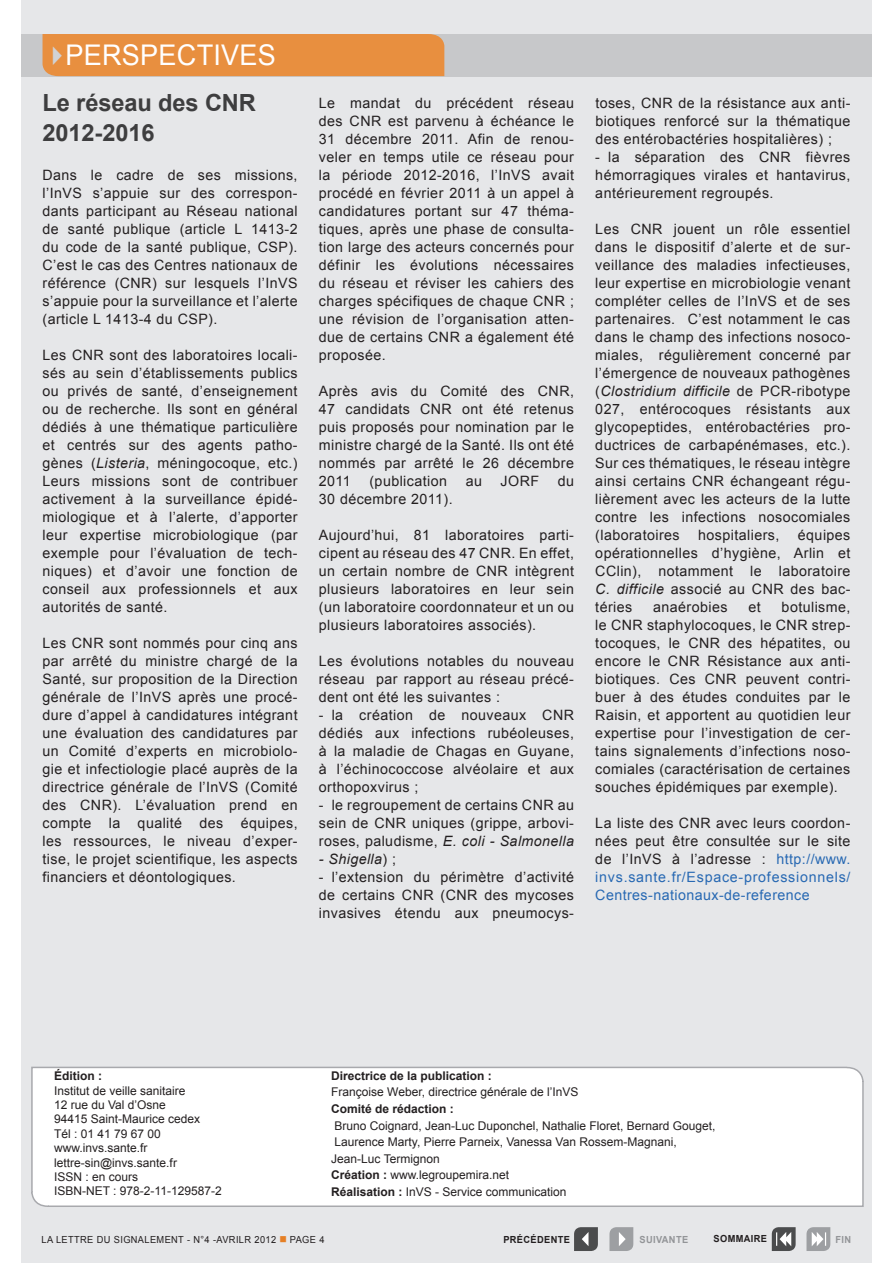
<style>
.page{position:relative;width:893px;height:1263px;background:#fff}
.page>*{position:absolute;margin:0;border:0;box-sizing:border-box;transform-origin:0 0}
.t1{font:28.5px "Arial";letter-spacing:.01em;color:#fff;scale:.95 1}
.t2{font:700 23.7px/30px "Arial";letter-spacing:-.005em;color:#3e3e3f}
.t3{font:14.25px/18px "Arial";letter-spacing:.03em;color:#231f20;text-align:justify}
.t4{font:italic 14.25px "Arial";letter-spacing:.03em;color:#231f20}
.t5{font:12px "Arial";color:#231f20}
.t6{font:700 12px "Arial";color:#231f20}
.t7{font:9.75px "Arial";letter-spacing:.04em;color:#231f20;scale:.95 1}
.t8{font:700 9.75px "Arial";letter-spacing:.04em;color:#231f20;scale:.95 1}
.t9{font:700 9.75px "Arial";letter-spacing:.04em;color:#939598;scale:.95 1}
.s1{color:#d1d2d4}
.s2{font-style:italic}
.s3{font-style:normal}
.s4{color:#2869b3}
.s5{font-weight:700}
.s6{color:#e57f25}
</style>
<div class="page">
<div style="left:21px;top:0;width:851px;height:1263px;background:#e6e7e9"></div>
<div style="left:21px;top:34px;width:851px;height:42px;background:#c7c8ca"></div>
<svg style="left:574px;top:1227px;width:24px;height:24px"></svg>
<svg style="left:609px;top:1227px;width:24px;height:24px"></svg>
<svg style="left:806px;top:1227px;width:24px;height:24px"></svg>
<svg style="left:772px;top:1227px;width:24px;height:24px"></svg>
<div style="left:43px;top:34px;width:401px;height:42px;background:#e88f3f"></div>
<div style="left:31px;top:1066px;width:833px;height:141px;background:#fff"></div>
<p class="t1" style="left:43px;top:36px;width:247px"><span class="s1">✔</span>PERSPECTIVES</p>
<p class="t2" style="left:43px;top:89px;width:215px">Le réseau des CNR<br>2012-2016</p>
<p class="t3" style="left:43px;top:166px;width:257px">Dans le cadre de ses missions, l’InVS s’appuie sur des correspon&shy;dants participant au Réseau national de santé publique (article L 1413-2 du code de la santé publique, CSP).<br>C’est le cas des Centres nationaux de référence (CNR) sur lesquels l’InVS s’appuie pour la surveillance et l’alerte (article L 1413-4 du CSP).</p>
<p class="t3" style="left:43px;top:346px;width:257px">Les CNR sont des laboratoires locali&shy;sés au sein d’établissements publics ou privés de santé, d’enseignement ou de recherche. Ils sont en général dédiés à une thématique particulière et centrés sur des agents patho&shy;gènes (<span class="s2">Listeria</span>, méningocoque, etc.)<br>Leurs missions sont de contribuer activement à la surveillance épidé&shy;miologique et à l’alerte, d’apporter leur expertise microbiologique (par exemple pour l’évaluation de tech&shy;niques) et d’avoir une fonction de conseil aux professionnels et aux autorités de santé.</p>
<p class="t3" style="left:43px;top:634px;width:257px">Les CNR sont nommés pour cinq ans par arrêté du ministre chargé de la Santé, sur proposition de la Direction générale de l’InVS après une procé&shy;dure d’appel à candidatures intégrant une évaluation des candidatures par un Comité d’experts en microbiolo&shy;gie et infectiologie placé auprès de la directrice générale de l’InVS (Comité des CNR). L’évaluation prend en compte la qualité des équipes, les ressources, le niveau d’exper&shy;tise, le projet scientifique, les aspects financiers et déontologiques.</p>
<p class="t3" style="left:319px;top:94px;width:257px">Le mandat du précédent réseau des CNR est parvenu à échéance le 31 décembre 2011. Afin de renou&shy;veler en temps utile ce réseau pour la période 2012-2016, l’InVS avait procédé en février 2011 à un appel à candidatures portant sur 47 théma&shy;tiques, après une phase de consulta&shy;tion large des acteurs concernés pour définir les évolutions nécessaires du réseau et réviser les cahiers des charges spécifiques de chaque CNR ; une révision de l’organisation atten&shy;due de certains CNR a également été proposée.</p>
<p class="t3" style="left:319px;top:382px;width:257px">Après avis du Comité des CNR, 47 candidats CNR ont été retenus puis proposés pour nomination par le ministre chargé de la Santé. Ils ont été nommés par arrêté le 26 décembre 2011</p>
<p class="t3" style="left:369px;top:472px;width:79px">(publication</p>
<p class="t3" style="left:466px;top:472px;width:18px">au</p>
<p class="t3" style="left:501px;top:472px;width:40px">JORF</p>
<p class="t3" style="left:558px;top:472px;width:18px">du</p>
<p class="t3" style="left:319px;top:490px;width:135px">30 décembre 2011).</p>
<p class="t3" style="left:319px;top:526px;width:257px">Aujourd’hui, 81 laboratoires parti&shy;cipent au réseau des 47 CNR. En effet, un certain nombre de CNR intègrent plusieurs laboratoires en leur sein (un laboratoire coordonnateur et un ou plusieurs laboratoires associés).</p>
<p class="t3" style="left:319px;top:652px;width:257px">Les évolutions notables du nouveau réseau par rapport au réseau précé&shy;dent ont été les suivantes :</p>
<p class="t3" style="left:319px;top:706px;width:257px">- la création de nouveaux CNR dédiés aux infections rubéoleuses, à la maladie de Chagas en Guyane, à l’échinococcose alvéolaire et aux orthopoxvirus ;</p>
<p class="t3" style="left:319px;top:796px;width:257px">- le regroupement de certains CNR au sein de CNR uniques (grippe, arbovi&shy;roses, paludisme, <span class="s2">E. coli - Salmonella</span></p>
<p class="t4" style="left:319px;top:850px;width:79px">- Shigella<span class="s3">) ;</span></p>
<p class="t3" style="left:319px;top:868px;width:257px">- l’extension du périmètre d’activité de certains CNR (CNR des mycoses invasives étendu aux pneumocys-</p>
<p class="t3" style="left:595px;top:94px;width:257px">toses, CNR de la résistance aux anti&shy;biotiques renforcé sur la thématique des entérobactéries hospitalières) ;</p>
<p class="t3" style="left:595px;top:148px;width:257px">- la séparation des CNR fièvres hémorragiques virales et hantavirus, antérieurement regroupés.</p>
<p class="t3" style="left:595px;top:220px;width:257px">Les CNR jouent un rôle essentiel dans le dispositif d’alerte et de sur&shy;veillance des maladies infectieuses, leur expertise en microbiologie venant compléter celles de l’InVS et de ses partenaires. C’est notamment le cas dans le champ des infections nosoco&shy;miales, régulièrement concerné par l’émergence de nouveaux pathogènes (<span class="s2">Clostridium difficile</span> de PCR-ribotype 027, entérocoques résistants aux glycopeptides, entérobactéries pro&shy;ductrices de carbapénémases, etc.).<br>Sur ces thématiques, le réseau intègre ainsi certains CNR échangeant régu&shy;lièrement avec les acteurs de la lutte contre les infections nosocomiales (laboratoires</p>
<p class="t3" style="left:595px;top:526px;width:257px;text-indent:203px">équipes opérationnelles d’hygiène, Arlin et CClin), notamment le laboratoire <span class="s2">C. difficile</span> associé au CNR des bac&shy;téries</p>
<p class="t3" style="left:698px;top:526px;width:83px">hospitaliers,</p>
<p class="t3" style="left:653px;top:598px;width:76px">anaérobies</p>
<p class="t3" style="left:748px;top:598px;width:14px">et</p>
<p class="t3" style="left:595px;top:598px;width:257px;text-indent:186px">botulisme, le CNR staphylocoques, le CNR strep&shy;tocoques, le CNR des hépatites, ou encore le CNR Résistance aux anti&shy;biotiques. Ces CNR peuvent contri&shy;buer à des études conduites par le Raisin, et apportent au quotidien leur expertise pour l’investigation de cer&shy;tains signalements d’infections noso&shy;comiales (caractérisation de certaines souches épidémiques par exemple).</p>
<p class="t3" style="left:595px;top:814px;width:257px">La liste des CNR avec leurs coordon&shy;nées peut être consultée sur le site de l’InVS à l’adresse : <span class="s4">http://www. invs.sante.fr/Espace-professionnels/ Centres-nationaux-de-reference</span></p>
<p class="t6" style="left:54px;top:1068px;width:49px">Édition :</p>
<p class="t5" style="left:54px;top:1082px;width:133px">Institut de veille sanitaire</p>
<p class="t5" style="left:54px;top:1097px;width:113px">12 rue du Val d’Osne</p>
<p class="t5" style="left:54px;top:1111px;width:148px">94415 Saint-Maurice cedex</p>
<p class="t5" style="left:54px;top:1126px;width:108px">Tél : 01 41 79 67 00</p>
<p class="t5" style="left:54px;top:1140px;width:95px">www.invs.sante.fr</p>
<p class="t5" style="left:54px;top:1154px;width:124px">lettre-sin@invs.sante.fr</p>
<p class="t5" style="left:54px;top:1169px;width:86px">ISSN : en cours</p>
<p class="t5" style="left:54px;top:1183px;width:169px">ISBN-NET : 978-2-11-129587-2</p>
<p class="t6" style="left:331px;top:1068px;width:162px">Directrice de la publication :</p>
<p class="t5" style="left:331px;top:1084px;width:249px">Françoise Weber, directrice générale de l’InVS</p>
<p class="t6" style="left:331px;top:1101px;width:124px">Comité de rédaction :</p>
<p class="t5" style="left:335px;top:1117px;width:382px">Bruno Coignard, Jean-Luc Duponchel, Nathalie Floret, Bernard Gouget,</p>
<p class="t5" style="left:335px;top:1134px;width:344px">Laurence Marty, Pierre Parneix, Vanessa Van Rossem-Magnani,</p>
<p class="t5" style="left:331px;top:1150px;width:110px">Jean-Luc Termignon</p>
<p class="t5" style="left:331px;top:1167px;width:180px"><span class="s5">Création :</span> www.legroupemira.net</p>
<p class="t5" style="left:331px;top:1183px;width:237px"><span class="s5">Réalisation :</span> InVS - Service communication</p>
<p class="t7" style="left:42px;top:1233px;width:299px">LA LETTRE DU SIGNALEMENT - N°4 -AVRILR 2012 <span class="s6">■</span> PAGE 4</p>
<p class="t8" style="left:503px;top:1233px;width:72px">PRÉCÉDENTE</p>
<p class="t9" style="left:639px;top:1233px;width:53px">SUIVANTE</p>
<p class="t8" style="left:714px;top:1232px;width:58px">SOMMAIRE</p>
<p class="t9" style="left:835px;top:1233px;width:18px">FIN</p>
</div>
